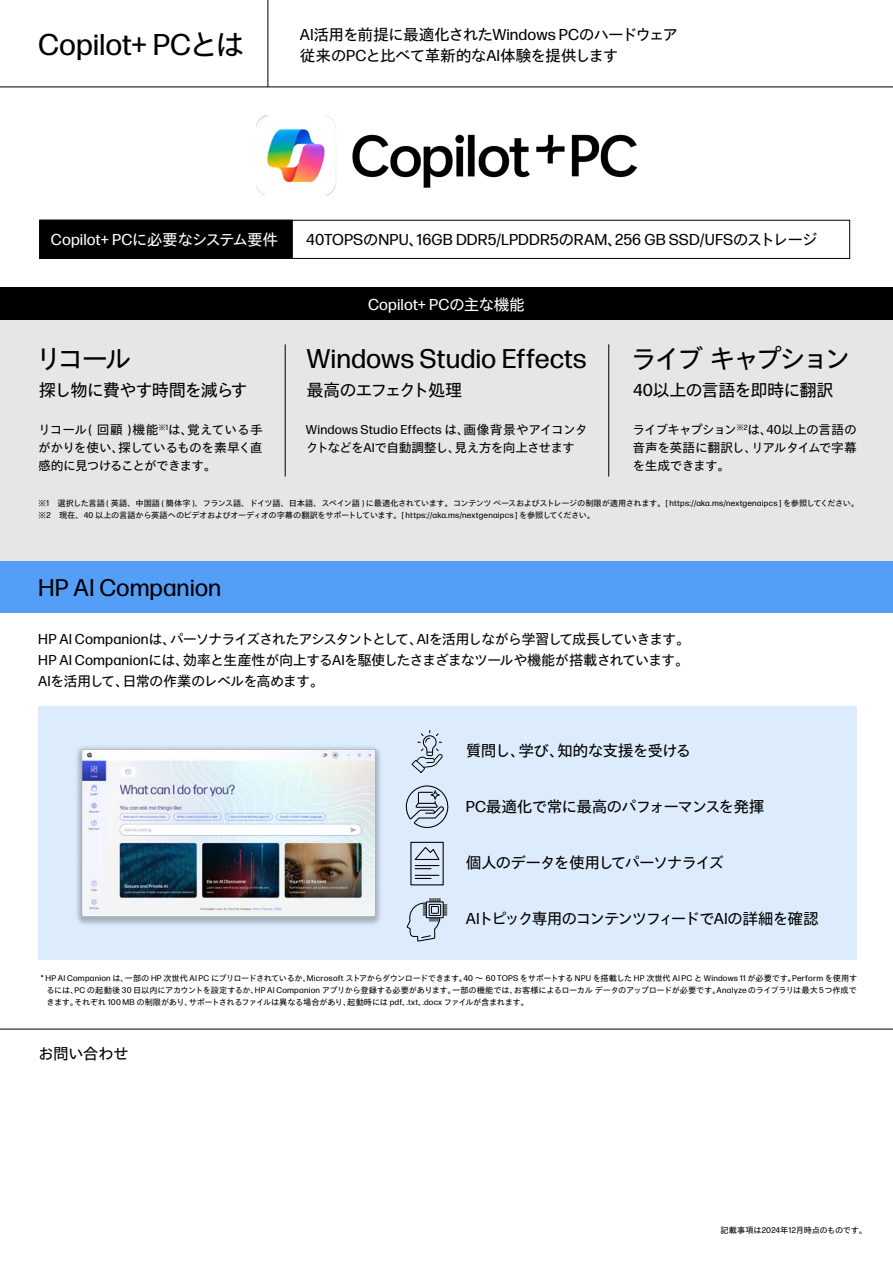
<style>
.page{position:relative;width:893px;height:1263px;background:#fff}
.page>*{position:absolute;margin:0;border:0;box-sizing:border-box;transform-origin:0 0}
.t1{font:30px "Forma DJR Japanese Micro";letter-spacing:-.005em;color:#000}
.t2{font:27px "Forma DJR Japanese Micro";letter-spacing:-.01em;color:#000}
.t3{font:27px "Forma DJR Japanese Micro";letter-spacing:-.155em;color:#000}
.t4{font:24px "Forma DJR Japanese Micro";color:#000}
.t5{font:17.25px "Forma DJR Japanese Micro";letter-spacing:-.065em;color:#000}
.t6{font:17.25px "Forma DJR Japanese Micro";letter-spacing:-.045em;color:#000}
.t7{font:15.75px/21px "Forma DJR Japanese Micro";letter-spacing:-.045em;color:#000}
.t8{font:15.75px "Forma DJR Japanese Micro";color:#000}
.t9{font:15.75px "Forma DJR Japanese Micro";letter-spacing:-.085em;color:#000}
.t10{font:15.75px "Forma DJR Japanese Micro";letter-spacing:-.015em;color:#fff}
.t11{font:14.25px/21px "Forma DJR Japanese Micro";letter-spacing:-.075em;color:#000;text-align:justify}
.t12{font:12.75px/18px "Forma DJR Japanese Micro";letter-spacing:-.04em;color:#000;text-align:justify}
.t13{font:12.75px/18px "Forma DJR Japanese Micro";letter-spacing:-.015em;color:#000}
.t14{font:8.25px/12px "Forma DJR Japanese Micro";letter-spacing:-.035em;color:#000;text-align:justify}
.t15{font:8.25px "Forma DJR Japanese Micro";letter-spacing:-.01em;color:#000}
</style>
<div class="page">
<div style="left:40px;top:220px;width:252px;height:39px;background:#000"></div>
<div style="left:0;top:288px;width:893px;height:273px;background:#e6e6e6"></div>
<div style="left:38px;top:707px;width:819px;height:253px;background:#ddecfd"></div>
<div style="left:0;top:561px;width:893px;height:52px;background:#549ef7"></div>
<hr style="left:0;top:1029px;width:893px;height:1px;background:#000">
<img style="left:76px;top:747px;width:305px;height:178px">
<svg style="left:406px;top:898px;width:41px;height:44px"></svg>
<div style="left:426px;top:901px;width:18px;height:17px;border:1px solid #000"></div>
<svg style="left:415px;top:875px;width:24px;height:4px"></svg>
<svg style="left:414px;top:847px;width:26px;height:22px"></svg>
<svg style="left:405px;top:785px;width:44px;height:43px"></svg>
<svg style="left:411px;top:730px;width:32px;height:43px"></svg>
<img style="left:257px;top:116px;width:379px;height:79px">
<hr style="left:0;top:87px;width:893px;height:1px;background:#000">
<div style="left:39px;top:220px;width:811px;height:39px;border:1px solid #000"></div>
<hr style="left:268px;top:0;width:1px;height:87px;background:#000">
<div style="left:0;top:288px;width:893px;height:32px;background:#000"></div>
<hr style="left:285px;top:344px;width:1px;height:132px;background:#000">
<hr style="left:608px;top:344px;width:1px;height:132px;background:#000">
<h1 class="t1" style="left:38px;top:23px;width:208px">Copilot+ PCとは</h1>
<h3 class="t7" style="left:300px;top:24px;width:380px">AI活用を前提に最適化されたWindows PCのハードウェア従来のPCと比べて革新的なAI体験を提供します</h3>
<h3 class="t10" style="left:51px;top:228px;width:229px">Copilot+ PCに必要なシステム要件</h3>
<h2 class="t2" style="left:35px;top:339px;width:98px">リコール</h2>
<h3 class="t5" style="left:39px;top:377px;width:210px">探し物に費やす時間を減らす</h3>
<h3 class="t12" style="left:38px;top:420px;width:226px">リコール（回顧）機能<sup>※1</sup>は、覚えている手がかりを使い、探しているものを素早く直感的に見つけることができます。</h3>
<h3 class="t8" style="left:306px;top:228px;width:513px">40TOPSのNPU、16GB DDR5/LPDDR5のRAM、256 GB SSD/UFSのストレージ</h3>
<h3 class="t10" style="left:368px;top:293px;width:158px">Copilot+ PCの主な機能</h3>
<h2 class="t2" style="left:307px;top:339px;width:282px">Windows Studio Effects</h2>
<h3 class="t5" style="left:307px;top:377px;width:157px">最高のエフェクト処理</h3>
<h3 class="t13" style="left:306px;top:420px;width:284px">Windows Studio Effects は、画像背景やアイコンタクトなどをAIで自動調整し、見え方を向上させます</h3>
<h2 class="t3" style="left:631px;top:339px;width:222px">ライブ キャプション</h2>
<h3 class="t6" style="left:633px;top:377px;width:202px">40以上の言語を即時に翻訳</h3>
<h3 class="t12" style="left:633px;top:420px;width:226px">ライブキャプション<sup>※2</sup>は、40以上の言語の音声を英語に翻訳し、リアルタイムで字幕を生成できます。</h3>
<p class="t14" style="left:38px;top:497px;width:822px">※1 選択した言語 ( 英語、中国語 ( 簡体字 )、フランス語、ドイツ語、日本語、スペイン語 ) に最適化されています。コンテンツ ベースおよびストレージの制限が適用されます。[ https://aka.ms/nextgenaipcs ] を参照してください。※2 現在、40 以上の言語から英語へのビデオおよびオーディオの字幕の翻訳をサポートしています。[ https://aka.ms/nextgenaipcs ] を参照してください。</p>
<h3 class="t4" style="left:38px;top:570px;width:185px">HP AI Companion</h3>
<h3 class="t11" style="left:38px;top:628px;width:654px">HP AI Companionは、パーソナライズされたアシスタントとして、AIを活用しながら学習して成長していきます。HP AI Companionには、効率と生産性が向上するAIを駆使したさまざまなツールや機能が搭載されています。AIを活用して、日常の作業のレベルを高めます。</h3>
<h3 class="t7" style="left:466px;top:739px;width:227px">質問し、学び、知的な支援を受ける</h3>
<h3 class="t7" style="left:466px;top:795px;width:300px">PC最適化で常に最高のパフォーマンスを発揮</h3>
<h3 class="t9" style="left:466px;top:851px;width:260px">個人のデータを使用してパーソナライズ</h3>
<h3 class="t9" style="left:466px;top:907px;width:355px">AIトピック専用のコンテンツフィードでAIの詳細を確認</h3>
<p class="t14" style="left:47px;top:972px;width:812px;text-indent:-8px">＊HP AI Companion は、一部の HP 次世代 AI PC にプリロードされているか、Microsoft ストアからダウンロードできます。40 ～ 60 TOPS をサポートする NPU を搭載した HP 次世代 AI PC と Windows 11 が必要です。Perform を使用するには、PC の起動後 30 日以内にアカウントを設定するか、HP AI Companion アプリから登録する必要があります。一部の機能では、お客様によるローカル データのアップロードが必要です。Analyze のライブラリは最大 5つ作成できます。それぞれ 100 MB の制限があり、サポートされるファイルは異なる場合があり、起動時には pdf、.txt、.docx ファイルが含まれます。</p>
<h3 class="t7" style="left:38px;top:1042px;width:92px">お問い合わせ</h3>
<p class="t15" style="left:721px;top:1224px;width:148px">記載事項は2024年12月時点のものです。</p>
</div>
